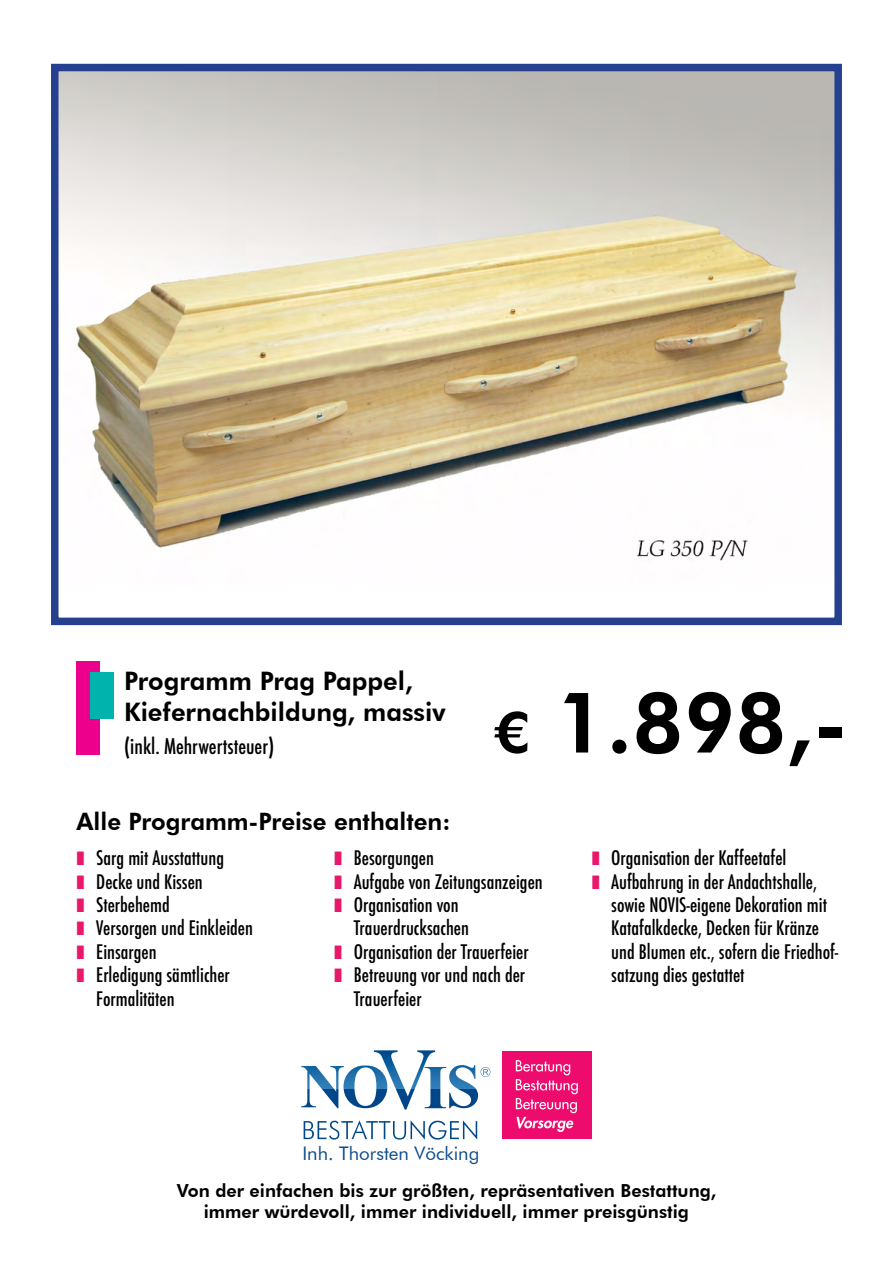
<style>
.page{position:relative;width:893px;height:1263px;background:#fff}
.page>*{position:absolute;margin:0;border:0;box-sizing:border-box;transform-origin:0 0}
.t1{font:800 84px "Futura BT";color:#000}
.t2{font:800 25.5px/30.6px "Futura BT";color:#000}
.t3{font:800 24px "Futura BT";color:#000}
.t4{font:500 condensed 21px "Futura";color:#000}
.t5{font:500 condensed 19.5px/23.4px "Futura";color:#000}
.t6{font:19.5px/23.4px "Zapf Dingbats ITC";color:#e8186b;text-align:justify}
.t7{font:18.75px "Futura BT";color:#0d4c87}
.t8{font:800 18px/21.6px "Futura BT";color:#000;text-align:center}
.s1{font-size:57px}
</style>
<div class="page">
<img style="left:60px;top:73px;width:773px;height:488px">
<div style="left:77px;top:661px;width:23px;height:94px;background:#ec008c"></div>
<div style="left:90px;top:672px;width:24px;height:47px;background:#00b3ad"></div>
<div style="left:51px;top:64px;width:791px;height:561px;border:8px solid #25408f"></div>
<svg style="left:301px;top:1050px;width:177px;height:59px"></svg>
<div style="left:502px;top:1051px;width:90px;height:87px;background:#ed0c6e"></div>
<svg style="left:516px;top:1060px;width:62px;height:72px"></svg>
<h2 class="t2" style="left:124px;top:666px;width:323px">Programm Prag Pappel,<br>Kiefernachbildung, massiv</h2>
<p class="t4" style="left:124px;top:733px;width:151px">(inkl. Mehrwertsteuer)</p>
<p class="t3" style="left:77px;top:807px;width:375px">Alle Programm-Preise enthalten:</p>
<h1 class="t1" style="left:494px;top:672px;width:355px"><span class="s1">€</span> 1.898,-</h1>
<p class="t5" style="left:96px;top:846px;width:158px">Sarg mit Ausstattung<br>Decke und Kissen<br>Sterbehemd<br>Versorgen und Einkleiden<br>Einsargen<br>Erledigung sämtlicher<br>Formalitäten</p>
<p class="t5" style="left:354px;top:846px;width:190px">Besorgungen<br>Aufgabe von Zeitungsanzeigen<br>Organisation von<br>Trauerdrucksachen<br>Organisation der Trauerfeier<br>Betreuung vor und nach der<br>Trauerfeier</p>
<p class="t5" style="left:611px;top:846px;width:229px">Organisation der Kaffeetafel<br>Aufbahrung in der Andachtshalle, sowie NOVIS-eigene Dekoration mit<br>Katafalkdecke, Decken für Kränze und Blumen etc., sofern die Friedhof&shy;satzung dies gestattet</p>
<p class="t6" style="left:77px;top:847px;width:10px">❚ ❚ ❚ ❚ ❚ ❚</p>
<p class="t6" style="left:334px;top:847px;width:10px">❚ ❚ ❚</p>
<p class="t7" style="left:302px;top:1142px;width:178px">Inh. Thorsten Vöcking</p>
<p class="t8" style="left:177px;top:1179px;width:541px">Von der einfachen bis zur größten, repräsentativen Bestattung, immer würdevoll, immer individuell, immer preisgünstig</p>
</div>
